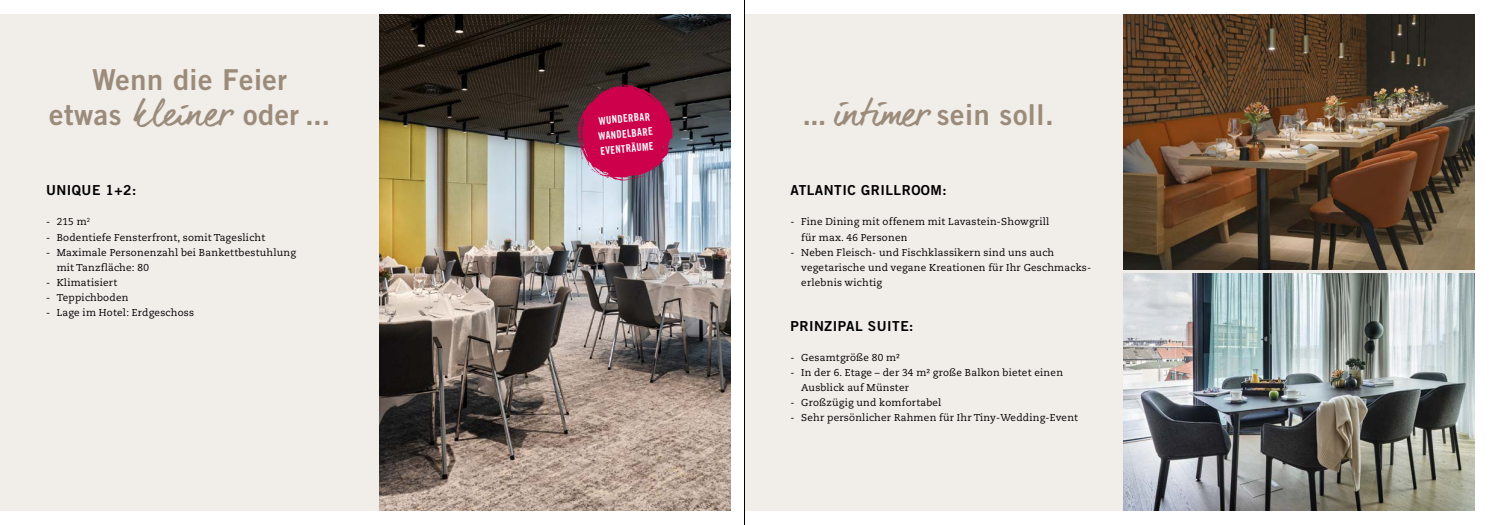
<style>
.page{position:relative;width:1489px;height:525px;background:#fff}
.page>*{position:absolute;margin:0;border:0;box-sizing:border-box;transform-origin:0 0}
.t1{font:28.75px/35px "Trade Gothic Bold Two";letter-spacing:.02em;color:#9b8b7a;text-align:center}
.t2{font:13.75px "Trade Gothic Bold Two";letter-spacing:.035em;color:#000}
.t3{font:10.62px/15px "Trade Gothic Bold Cond Twenty";color:#fff}
.t4{font:10px/15px "Caecilia LT Pro 55 Roman";letter-spacing:.025em;color:#000}
.s1{font-family:"dear Joe 6";font-size:36.25px}
</style>
<div class="page">
<div style="left:0;top:14px;width:730px;height:496px;background:#f1ede9"></div>
<div style="left:744px;top:14px;width:730px;height:496px;background:#f1ede9"></div>
<img style="left:379px;top:14px;width:351px;height:496px">
<svg style="left:577px;top:84px;width:96px;height:96px;background:#b11e55"></svg>
<img style="left:1123px;top:273px;width:351px;height:237px">
<img style="left:1123px;top:14px;width:351px;height:255px">
<hr style="left:744px;top:0;width:1px;height:524px;background:#000">
<h1 class="t1" style="left:49px;top:62px;width:283px">Wenn die Feier<br>etwas <span class="s1">kleiner</span> oder ...</h1>
<h2 class="t2" style="left:46px;top:182px;width:92px">UNIQUE 1+2:</h2>
<p class="t4" style="left:46px;top:214px;width:46px">- 215 m<sup>2</sup></p>
<p class="t4" style="left:46px;top:229px;width:221px">- Bodentiefe Fensterfront, somit Tageslicht</p>
<p class="t4" style="left:57px;top:244px;width:241px;text-indent:-11px">- Maximale Personenzahl bei Bankettbestuhlung mit Tanzfläche: 80</p>
<p class="t4" style="left:46px;top:274px;width:73px">- Klimatisiert</p>
<p class="t4" style="left:46px;top:289px;width:84px">- Teppichboden</p>
<p class="t4" style="left:46px;top:304px;width:150px">- Lage im Hotel: Erdgeschoss</p>
<p class="t3" style="left:596px;top:113px;width:56px;rotate:-5deg">WUNDERBAR<br>WANDELBARE<br>EVENTRÄUME</p>
<h1 class="t1" style="left:802px;top:97px;width:253px">... <span class="s1">intimer</span> sein soll.</h1>
<h2 class="t2" style="left:790px;top:182px;width:158px">ATLANTIC GRILLROOM:</h2>
<p class="t4" style="left:801px;top:214px;width:250px;text-indent:-11px">- Fine Dining mit offenem mit Lavastein-Showgrill für max. 46 Personen</p>
<p class="t4" style="left:801px;top:244px;width:290px;text-indent:-11px">- Neben Fleisch- und Fischklassikern sind uns auch vegetarische und vegane Kreationen für Ihr Geschmacks&shy;erlebnis wichtig</p>
<h2 class="t2" style="left:790px;top:317px;width:124px">PRINZIPAL SUITE:</h2>
<p class="t4" style="left:790px;top:349px;width:111px">- Gesamtgröße 80 m²</p>
<p class="t4" style="left:801px;top:364px;width:263px;text-indent:-11px">- In der 6. Etage – der 34 m² große Balkon bietet einen<br>Ausblick auf Münster</p>
<p class="t4" style="left:790px;top:394px;width:152px">- Großzügig und komfortabel</p>
<p class="t4" style="left:790px;top:409px;width:289px">- Sehr persönlicher Rahmen für Ihr Tiny-Wedding-Event</p>
</div>
